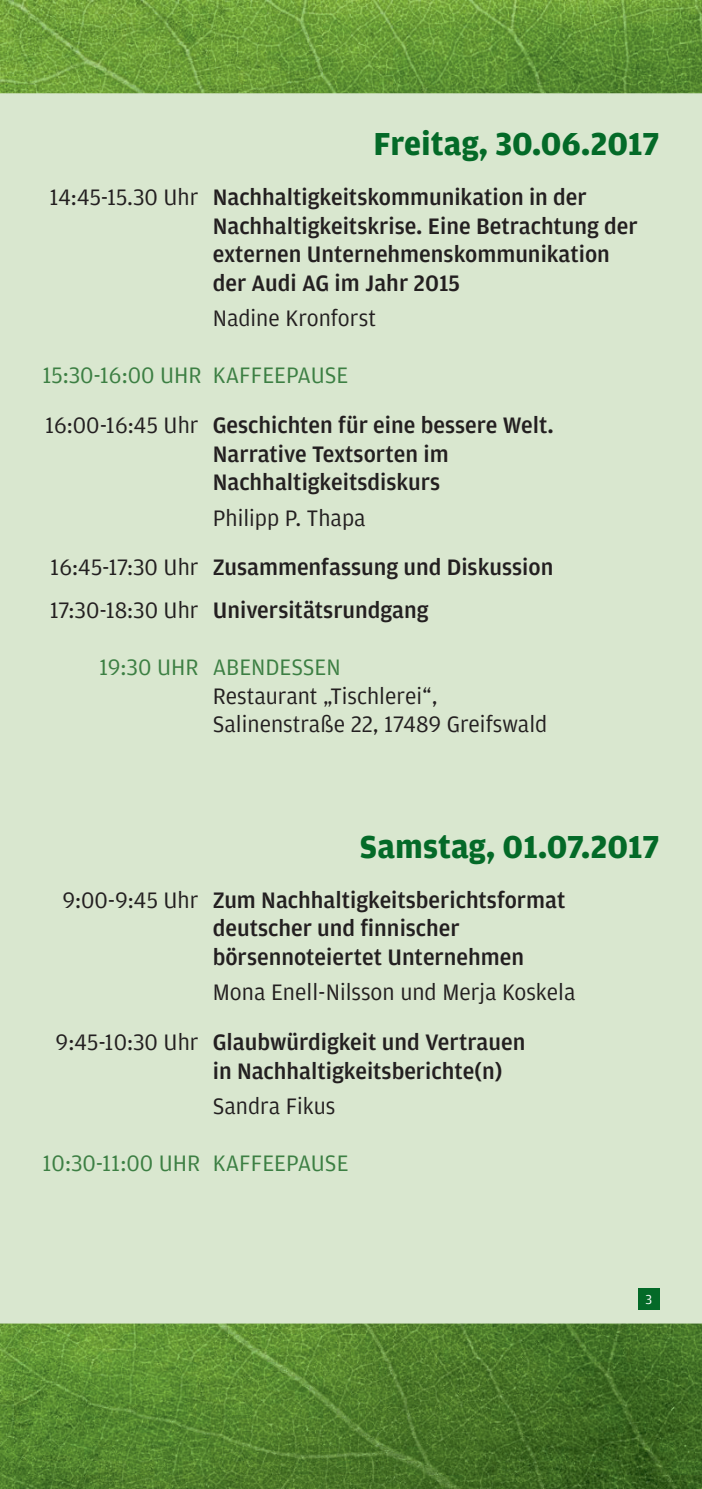
<style>
.page{position:relative;width:702px;height:1489px;background:#fff}
.page>*{position:absolute;margin:0;border:0;box-sizing:border-box;transform-origin:0 0}
.t1{font:700 33.75px "Amplitude";color:#046a28}
.t2{font:500 23.75px/28.5px "Amplitude";color:#231f20}
.t3{font:23.75px/49.8px "Amplitude";color:#231f20}
.t4{font:23.75px "Amplitude";color:#3c7f43}
.t5{font:13.75px "Amplitude";color:#fff}
.s1{font-weight:400}
.s2{font-weight:400;color:#3c7f43}
.s3{font-weight:500}
</style>
<div class="page">
<img style="left:0;top:0;width:702px;height:93px">
<img style="left:0;top:1323px;width:702px;height:165px">
<div style="left:0;top:93px;width:702px;height:1230px;background:#d9e7cf"></div>
<div style="left:638px;top:1287px;width:21px;height:22px;background:#046a28"></div>
<h1 class="t1" style="left:373px;top:125px;width:287px">Freitag, 30.06.2017</h1>
<p class="t2" style="left:213px;top:183px;width:426px;text-indent:-163px"><span class="s1">14:45-15.30 Uhr</span> Nachhaltigkeitskommunikation in der Nachhaltigkeitskrise. Eine Betrachtung der externen Unternehmenskommunikation der Audi AG im Jahr 2015</p>
<p class="t3" style="left:213px;top:294px;width:165px">Nadine Kronforst</p>
<p class="t2" style="left:43px;top:351px;width:512px;line-height:49.8px"><span class="s2">15:30-16:00 Uhr Kaffeepause<br></span><span class="s1">16:00-16:45 Uhr</span> Geschichten für eine bessere Welt.</p>
<p class="t2" style="left:213px;top:439px;width:237px">Narrative Textsorten im<br>Nachhaltigkeitsdiskurs</p>
<p class="t3" style="left:50px;top:493px;width:504px;text-indent:162px">Philipp P. Thapa<br>16:45-17:30 Uhr <span class="s3">Zusammenfassung und Diskussion</span></p>
<p class="t2" style="left:50px;top:596px;width:380px"><span class="s1">17:30-18:30 Uhr</span> Universitätsrundgang</p>
<p class="t4" style="left:99px;top:654px;width:82px">19:30 Uhr</p>
<p class="t4" style="left:213px;top:654px;width:125px">Aben dessen</p>
<p class="t3" style="left:213px;top:681px;width:336px;line-height:28.5px">Restaurant „Tischlerei“,<br>Salinenstraße 22, 17489 Greifswald</p>
<h1 class="t1" style="left:360px;top:827px;width:301px">Samstag, 01.07.2017</h1>
<p class="t2" style="left:213px;top:885px;width:354px;text-indent:-150px"><span class="s1">9:00-9:45 Uhr</span> Zum Nachhaltigkeitsberichtsformat deutscher und finnischer börsennoteiertet Unternehmen</p>
<p class="t3" style="left:56px;top:967px;width:521px;text-indent:157px">Mona Enell-Nilsson und Merja Koskela<br>9:45-10:30 Uhr <span class="s3">Glaubwürdigkeit und Vertrauen</span></p>
<p class="t2" style="left:213px;top:1056px;width:291px">in Nachhaltigkeitsberichte(n)</p>
<p class="t3" style="left:213px;top:1081px;width:124px">Sandra Fikus</p>
<p class="t4" style="left:43px;top:1149px;width:140px">10:30-11:00 Uhr</p>
<p class="t4" style="left:213px;top:1149px;width:137px">Kaffeepause</p>
<p class="t5" style="left:645px;top:1291px;width:8px">3</p>
</div>
